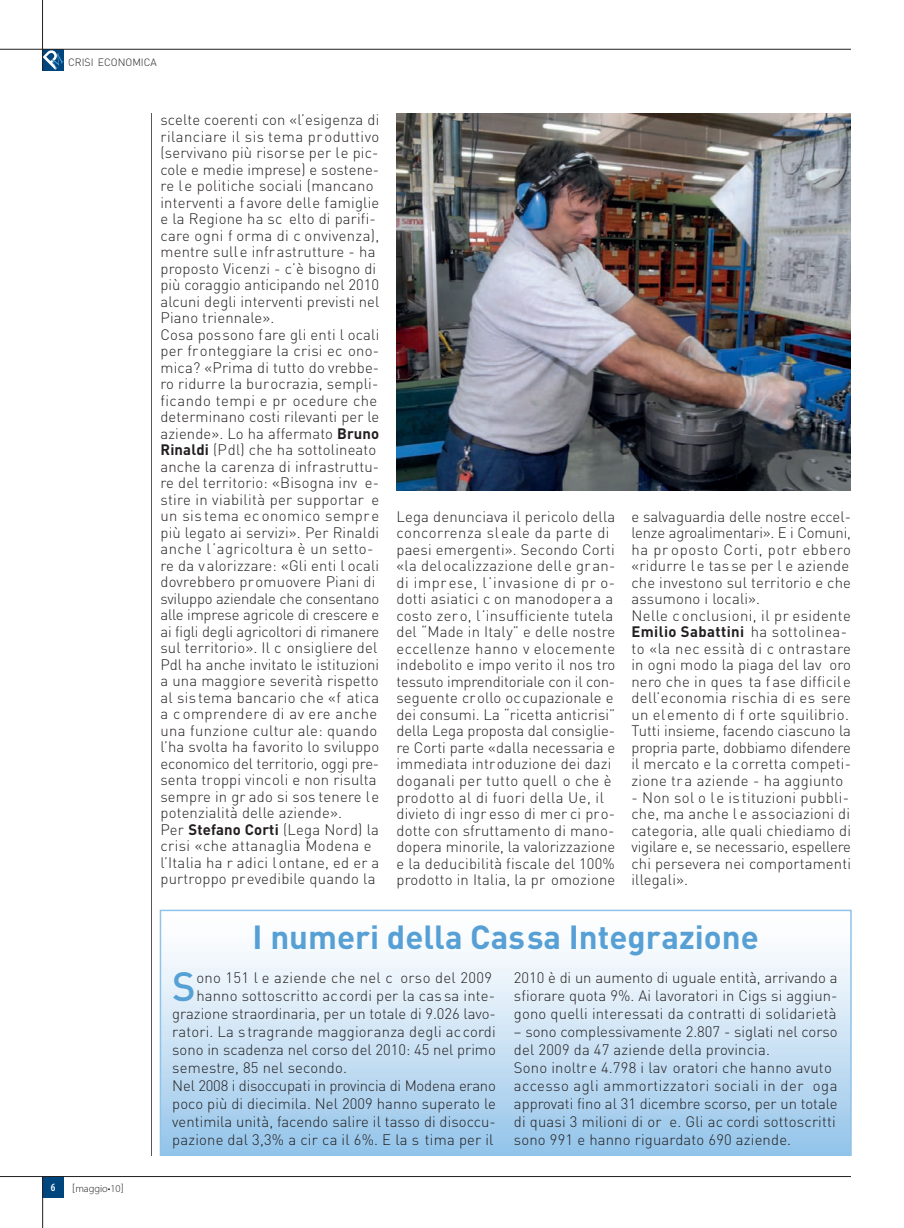
<style>
.page{position:relative;width:904px;height:1228px;background:#fff}
.page>*{position:absolute;margin:0;border:0;box-sizing:border-box;transform-origin:0 0}
.t1{font:500 40.35px "DIN";color:#56a0d5}
.t2{font:700 33px "DIN";color:#56a0d5}
.t3{font:300 15px/16.5px "DIN";letter-spacing:.015em;color:#231f20}
.t4{font:300 15px "DIN";letter-spacing:-.01em;color:#231f20}
.t5{font:600 condensed 11.25px "Myriad Pro";color:#fff}
.t6{font:300 10.5px "DIN";color:#231f20}
.t7{font:300 10.5px "Myriad Pro";color:#231f20}
.s1{font-family:"DIN"}
.s2{font-weight:700}
</style>
<div class="page">
<div style="left:43px;top:1176px;width:21px;height:21px;background:#00467e"></div>
<svg style="left:43px;top:50px;width:21px;height:20px"></svg>
<hr style="left:42px;top:0;width:1px;height:70px;background:#231f20">
<hr style="left:42px;top:1176px;width:1px;height:51px;background:#231f20">
<hr style="left:0;top:1176px;width:850px;height:1px;background:#231f20">
<hr style="left:0;top:49px;width:850px;height:1px;background:#231f20">
<hr style="left:152px;top:113px;width:1px;height:1042px;background:#57585a">
<div style="left:160px;top:910px;width:690px;height:245px;background:linear-gradient(to bottom,#fff,#97c5ea)"></div>
<div style="left:160px;top:909px;width:691px;height:246px;border:2px solid #8fc3e9"></div>
<img style="left:396px;top:113px;width:454px;height:377px">
<p class="t6" style="left:68px;top:55px;width:90px">CRISI ECONOMICA</p>
<p class="t5" style="left:51px;top:1181px;width:6px">6</p>
<p class="t7" style="left:72px;top:1182px;width:53px"><span class="s1">[</span>maggio•10<span class="s1">]</span></p>
<p class="t3" style="left:160px;top:111px;width:220px">scelte coerenti con «l’esigenza di rilanciare il sis tema produttivo (servivano più risorse per le pic&shy;cole e medie imprese) e sostene&shy;re le politiche sociali (mancano interventi a f avore delle famiglie e la Regione ha sc elto di parifi&shy;care ogni f orma di c onvivenza), mentre sulle infr astrutture - ha proposto Vicenzi - c’è bisogno di più coraggio anticipando nel 2010 alcuni degli interventi previsti nel Piano triennale».<br>Cosa possono fare gli enti l ocali per fronteggiare la crisi ec ono&shy;mica? «Prima di tutto do vrebbe&shy;ro ridurre la burocrazia, sempli&shy;ficando tempi e pr ocedure che determinano costi rilevanti per le aziende». Lo ha affermato <span class="s2">Bruno Rinaldi</span> (Pdl) che ha sottolineato anche la carenza di infrastruttu&shy;re del territorio: «Bisogna inv e&shy;stire in viabilità per supportar e un sis tema ec onomico sempre più legato ai servizi». Per Rinaldi anche l’agricoltura è un setto&shy;re da v alorizzare: «Gli enti l ocali dovrebbero promuovere Piani di sviluppo aziendale che consentano alle imprese agricole di crescere e ai figli degli agricoltori di rimanere sul territorio». Il c onsigliere del Pdl ha anche invitato le istituzioni a una maggiore severità rispetto al sis tema bancario che «f atica a comprendere di av ere anche una funzione cultur ale: quando l’ha svolta ha favorito lo sviluppo economico del territorio, oggi pre&shy;senta troppi vincoli e non risulta sempre in gr ado si sos tenere le potenzialità delle aziende».<br>Per <span class="s2">Stefano Corti</span> (Lega Nord) la crisi «che attanaglia Modena e l’Italia ha r adici lontane, ed er a purtroppo prevedibile quando la</p>
<p class="t3" style="left:396px;top:508px;width:220px">Lega denunciava il pericolo della concorrenza sleale da parte di paesi emergenti». Secondo Corti «la delocalizzazione delle gran&shy;di imprese, l’invasione di pr o&shy;dotti asiatici c on manodopera a costo zero, l’insufficiente tutela del “Made in Italy” e delle nostre eccellenze hanno v elocemente indebolito e impo verito il nos tro tessuto imprenditoriale con il con&shy;seguente crollo occupazionale e dei consumi. La “ricetta anticrisi” della Lega proposta dal consiglie&shy;re Corti parte «dalla necessaria e immediata introduzione dei dazi doganali per tutto quell o che è prodotto al di fuori della Ue, il divieto di ingr esso di mer ci pro&shy;dotte con sfruttamento di mano&shy;dopera minorile, la valorizzazione e la deducibilità fiscale del 100% prodotto in Italia, la pr omozione</p>
<p class="t3" style="left:631px;top:508px;width:221px">e salvaguardia delle nostre eccel&shy;lenze agroalimentari». E i Comuni, ha pr oposto Corti, potr ebbero «ridurre le tas se per l e aziende che investono sul territorio e che assumono i locali».<br>Nelle c onclusioni, il pr esidente<br><span class="s2">Emilio Sabattini</span> ha sottolinea&shy;to «la nec essità di c ontrastare in ogni modo la piaga del lav oro nero che in ques ta f ase difficile dell’economia rischia di es sere un elemento di f orte squilibrio.<br>Tutti insieme, facendo ciascuno la propria parte, dobbiamo difendere il mercato e la corretta competi&shy;zione tra aziende - ha aggiunto</p>
<p class="t3" style="left:631px;top:788px;width:221px">- Non sol o le istituzioni pubbli&shy;che, ma anche l e associazioni di categoria, alle quali chiediamo di vigilare e, se necessario, espellere chi persevera nei comportamenti illegali».</p>
<h2 class="t2" style="left:252px;top:915px;width:507px">I numeri della Cassa Integrazione</h2>
<h1 class="t1" style="left:172px;top:960px;width:25px">S</h1>
<p class="t3" style="left:196px;top:969px;width:297px">ono 151 l e aziende che nel c orso del 2009</p>
<p class="t3" style="left:196px;top:987px;width:300px">hanno sottoscritto accordi per la cas sa inte-</p>
<p class="t3" style="left:172px;top:1005px;width:325px">grazione straordinaria, per un totale di 9.026 lavo-</p>
<p class="t3" style="left:172px;top:1023px;width:325px">ratori. La stragrande maggioranza degli accordi</p>
<p class="t3" style="left:172px;top:1041px;width:325px">sono in scadenza nel corso del 2010: 45 nel primo</p>
<p class="t3" style="left:172px;top:1059px;width:176px">semestre, 85 nel secondo.</p>
<p class="t4" style="left:172px;top:1076px;width:325px">Nel 2008 i disoccupati in provincia di Modena erano</p>
<p class="t3" style="left:172px;top:1095px;width:325px">poco più di diecimila. Nel 2009 hanno superato le</p>
<p class="t3" style="left:172px;top:1113px;width:325px">ventimila unità, facendo salire il tasso di disoccu-</p>
<p class="t3" style="left:172px;top:1131px;width:322px">pazione dal 3,3% a cir ca il 6%. E la s tima per il</p>
<p class="t3" style="left:514px;top:968px;width:325px;line-height:18px;text-align:justify">2010 è di un aumento di uguale entità, arrivando a sfiorare quota 9%. Ai lavoratori in Cigs si aggiun&shy;gono quelli interessati da contratti di solidarietà</p>
<p class="t3" style="left:514px;top:1022px;width:325px;line-height:18px">– sono complessivamente 2.807 - siglati nel corso del 2009 da 47 aziende della provincia.<br>Sono inoltre 4.798 i lav oratori che hanno avuto accesso agli ammortizzatori sociali in der oga approvati fino al 31 dicembre scorso, per un totale di quasi 3 milioni di or e. Gli ac cordi sottoscritti sono 991 e hanno riguardato 690 aziende.</p>
</div>
